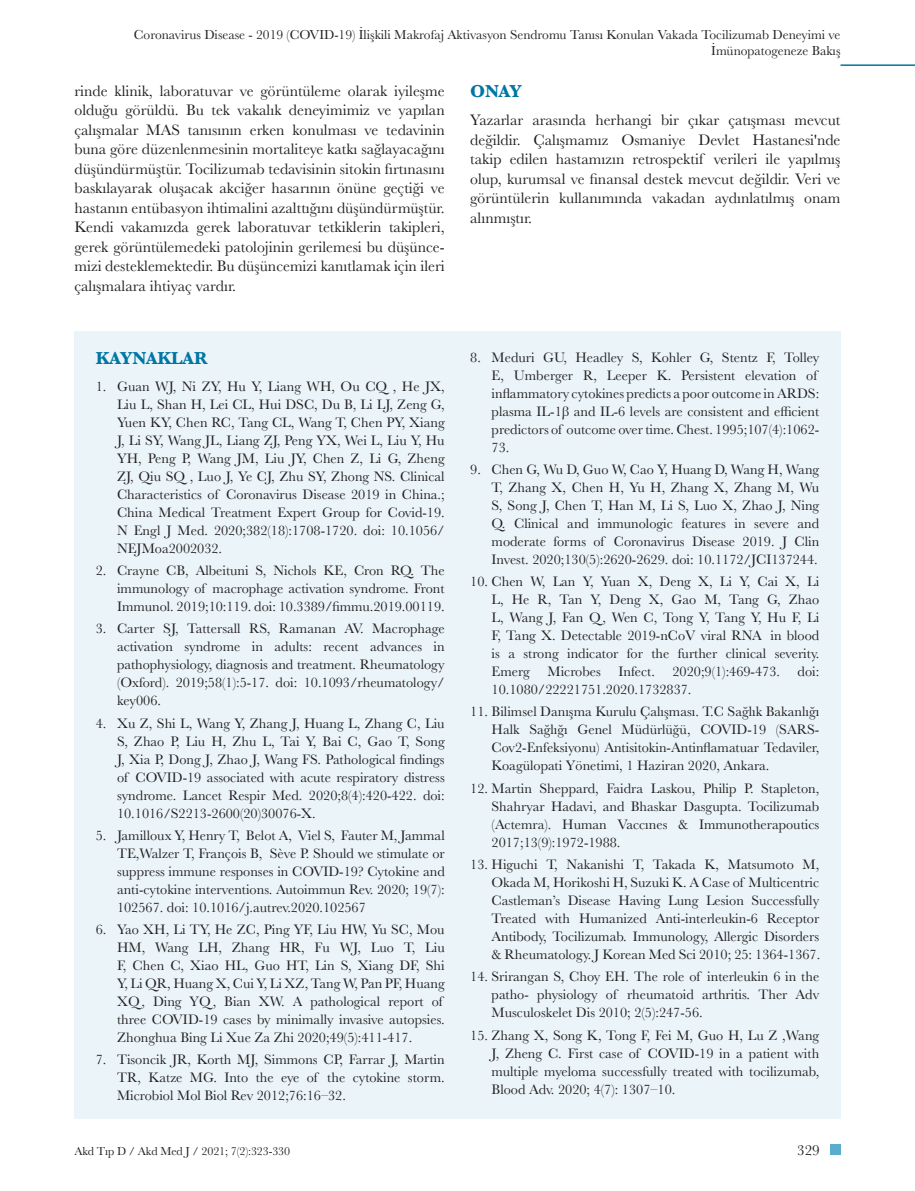
<style>
.page{position:relative;width:915px;height:1191px;background:#fff}
.page>*{position:absolute;margin:0;border:0;box-sizing:border-box;transform-origin:0 0}
.t1{font:700 18px "Baskerville";color:#0076a3}
.t2{font:15.75px/19.5px "Baskerville";color:#231f20;text-align:justify}
.t3{font:15px "Baskerville";color:#231f20}
.t4{font:14.25px/18px "Baskerville";color:#231f20;text-align:justify}
.t5{font:13.5px/16.2px "Baskerville";color:#231f20;text-align:right}
.t6{font:12px "Baskerville";letter-spacing:-.01em;color:#231f20}
</style>
<div class="page">
<div style="left:830px;top:1144px;width:10px;height:10px;background:#5aadcd"></div>
<hr style="left:840px;top:64px;width:74px;height:2px;background:#0076a3">
<div style="left:74px;top:331px;width:766px;height:787px;background:#ebf5f9"></div>
<p class="t5" style="left:134px;top:27px;width:707px">Coronavirus Disease - 2019 (COVID-19) İlişkili Makrofaj Aktivasyon Sendromu Tanısı Konulan Vakada Tocilizumab Deneyimi ve<br>İmünopatogeneze Bakış</p>
<p class="t2" style="left:74px;top:81px;width:371px">rinde klinik, laboratuvar ve görüntüleme olarak iyileşme olduğu görüldü. Bu tek vakalık deneyimimiz ve yapılan çalışmalar MAS tanısının erken konulması ve tedavinin buna göre düzenlenmesinin mortaliteye katkı sağlayacağını düşündürmüştür. Tocilizumab tedavisinin sitokin fırtınasını baskılayarak oluşacak akciğer hasarının önüne geçtiği ve hastanın entübasyon ihtimalini azalttığını düşündürmüştür.<br>Kendi vakamızda gerek laboratuvar tetkiklerin takipleri, gerek görüntülemedeki patolojinin gerilemesi bu düşünce&shy;mizi desteklemektedir. Bu düşüncemizi kanıtlamak için ileri çalışmalara ihtiyaç vardır.</p>
<p class="t1" style="left:96px;top:346px;width:113px">KAYNAKLAR</p>
<p class="t4" style="left:117px;top:377px;width:329px;text-indent:-21px">1. Guan WJ, Ni ZY, Hu Y, Liang WH, Ou CQ , He JX, Liu L, Shan H, Lei CL, Hui DSC, Du B, Li LJ, Zeng G, Yuen KY, Chen RC, Tang CL, Wang T, Chen PY, Xiang J, Li SY, Wang JL, Liang ZJ, Peng YX, Wei L, Liu Y, Hu YH, Peng P, Wang JM, Liu JY, Chen Z, Li G, Zheng ZJ, Qiu SQ , Luo J, Ye CJ, Zhu SY, Zhong NS. Clinical Characteristics of Coronavirus Disease 2019 in China.; China Medical Treatment Expert Group for Covid-19.<br>N Engl J Med. 2020;382(18):1708-1720. doi: 10.1056/ NEJMoa2002032.</p>
<p class="t4" style="left:117px;top:561px;width:329px;text-indent:-21px">2. Crayne CB, Albeituni S, Nichols KE, Cron RQ. The immunology of macrophage activation syndrome. Front Immunol. 2019;10:119. doi: 10.3389/fimmu.2019.00119.</p>
<p class="t4" style="left:117px;top:620px;width:329px;text-indent:-21px">3. Carter SJ, Tattersall RS, Ramanan AV. Macrophage activation syndrome in adults: recent advances in pathophysiology, diagnosis and treatment. Rheumatology (Oxford). 2019;58(1):5-17. doi: 10.1093/rheumatology/ key006.</p>
<p class="t4" style="left:117px;top:714px;width:329px;text-indent:-21px">4. Xu Z, Shi L, Wang Y, Zhang J, Huang L, Zhang C, Liu S, Zhao P, Liu H, Zhu L, Tai Y, Bai C, Gao T, Song J, Xia P, Dong J, Zhao J, Wang FS. Pathological findings of COVID-19 associated with acute respiratory distress syndrome. Lancet Respir Med. 2020;8(4):420-422. doi:<br>10.1016/S2213-2600(20)30076-X.</p>
<p class="t4" style="left:117px;top:826px;width:329px;text-indent:-21px">5. Jamilloux Y, Henry T, Belot A, Viel S, Fauter M, Jammal TE,Walzer T, François B, Sève P. Should we stimulate or suppress immune responses in COVID-19? Cytokine and anti-cytokine interventions. Autoimmun Rev. 2020; 19(7):<br>102567. doi: 10.1016/j.autrev.2020.102567</p>
<p class="t4" style="left:117px;top:920px;width:329px;text-align:left;text-indent:-21px">6. Yao XH, Li TY, He ZC, Ping YF, Liu HW, Yu SC, Mou HM, Wang LH, Zhang HR, Fu WJ, Luo T, Liu F, Chen C, Xiao HL, Guo HT, Lin S, Xiang DF, Shi Y, Li QR, Huang X, Cui Y, Li XZ, Tang W, Pan PF, Huang XQ, Ding YQ, Bian XW. A pathological report of three COVID-19 cases by minimally invasive autopsies.<br>Zhonghua Bing Li Xue Za Zhi 2020;49(5):411-417.</p>
<p class="t4" style="left:117px;top:1051px;width:329px;text-indent:-21px">7. Tisoncik JR, Korth MJ, Simmons CP, Farrar J, Martin TR, Katze MG. Into the eye of the cytokine storm.<br>Microbiol Mol Biol Rev 2012;76:16–32.</p>
<p class="t6" style="left:74px;top:1143px;width:217px">Akd Tıp D / Akd Med J / 2021; 7(2):323-330</p>
<p class="t1" style="left:470px;top:79px;width:53px">ONAY</p>
<p class="t2" style="left:470px;top:111px;width:371px">Yazarlar arasında herhangi bir çıkar çatışması mevcut değildir. Çalışmamız Osmaniye Devlet Hastanesi'nde takip edilen hastamızın retrospektif verileri ile yapılmış olup, kurumsal ve finansal destek mevcut değildir. Veri ve görüntülerin kullanımında vakadan aydınlatılmış onam alınmıştır.</p>
<p class="t4" style="left:491px;top:348px;width:329px;text-align:left;text-indent:-21px">8. Meduri GU, Headley S, Kohler G, Stentz F, Tolley E, Umberger R, Leeper K. Persistent elevation of inflammatory cytokines predicts a poor outcome in ARDS: plasma IL-1β and IL-6 levels are consistent and efficient predictors of outcome over time. Chest. 1995;107(4):1062- 73.</p>
<p class="t4" style="left:491px;top:460px;width:329px;text-indent:-21px">9. Chen G, Wu D, Guo W, Cao Y, Huang D, Wang H, Wang T, Zhang X, Chen H, Yu H, Zhang X, Zhang M, Wu S, Song J, Chen T, Han M, Li S, Luo X, Zhao J, Ning Q. Clinical and immunologic features in severe and moderate forms of Coronavirus Disease 2019. J Clin Invest. 2020;130(5):2620-2629. doi: 10.1172/JCI137244.</p>
<p class="t4" style="left:491px;top:572px;width:329px;text-indent:-21px">10. Chen W, Lan Y, Yuan X, Deng X, Li Y, Cai X, Li L, He R, Tan Y, Deng X, Gao M, Tang G, Zhao L, Wang J, Fan Q, Wen C, Tong Y, Tang Y, Hu F, Li F, Tang X. Detectable 2019-nCoV viral RNA in blood is a strong indicator for the further clinical severity.<br>Emerg Microbes Infect. 2020;9(1):469-473. doi:<br>10.1080/22221751.2020.1732837.</p>
<p class="t4" style="left:491px;top:703px;width:329px;text-indent:-21px">11. Bilimsel Danışma Kurulu Çalışması. T.C Sağlık Bakanlığı Halk Sağlığı Genel Müdürlüğü, COVID-19 (SARS-Cov2-Enfeksiyonu) Antisitokin-Antinflamatuar Tedaviler, Koagülopati Yönetimi, 1 Haziran 2020, Ankara.</p>
<p class="t4" style="left:491px;top:779px;width:329px;text-indent:-21px">12. Martin Sheppard, Faidra Laskou, Philip P. Stapleton, Shahryar Hadavi, and Bhaskar Dasgupta. Tocilizumab (Actemra). Human Vaccınes &amp; Immunotherapoutics 2017;13(9):1972-1988.</p>
<p class="t4" style="left:491px;top:855px;width:330px;text-indent:-21px">13. Higuchi T, Nakanishi T, Takada K, Matsumoto M, Okada M, Horikoshi H, Suzuki K. A Case of Multicentric Castleman’s Disease Having Lung Lesion Successfully Treated with Humanized Anti-interleukin-6 Receptor Antibody, Tocilizumab. Immunology, Allergic Disorders &amp; Rheumatology. J Korean Med Sci 2010; 25: 1364-1367.</p>
<p class="t4" style="left:491px;top:967px;width:329px;text-indent:-21px">14. Srirangan S, Choy EH. The role of interleukin 6 in the patho- physiology of rheumatoid arthritis. Ther Adv Musculoskelet Dis 2010; 2(5):247-56.</p>
<p class="t4" style="left:491px;top:1026px;width:329px;text-indent:-21px">15. Zhang X, Song K, Tong F, Fei M, Guo H, Lu Z ,Wang J, Zheng C. First case of COVID-19 in a patient with multiple myeloma successfully treated with tocilizumab, Blood Adv. 2020; 4(7): 1307–10.</p>
<p class="t3" style="left:797px;top:1140px;width:24px">329</p>
</div>
